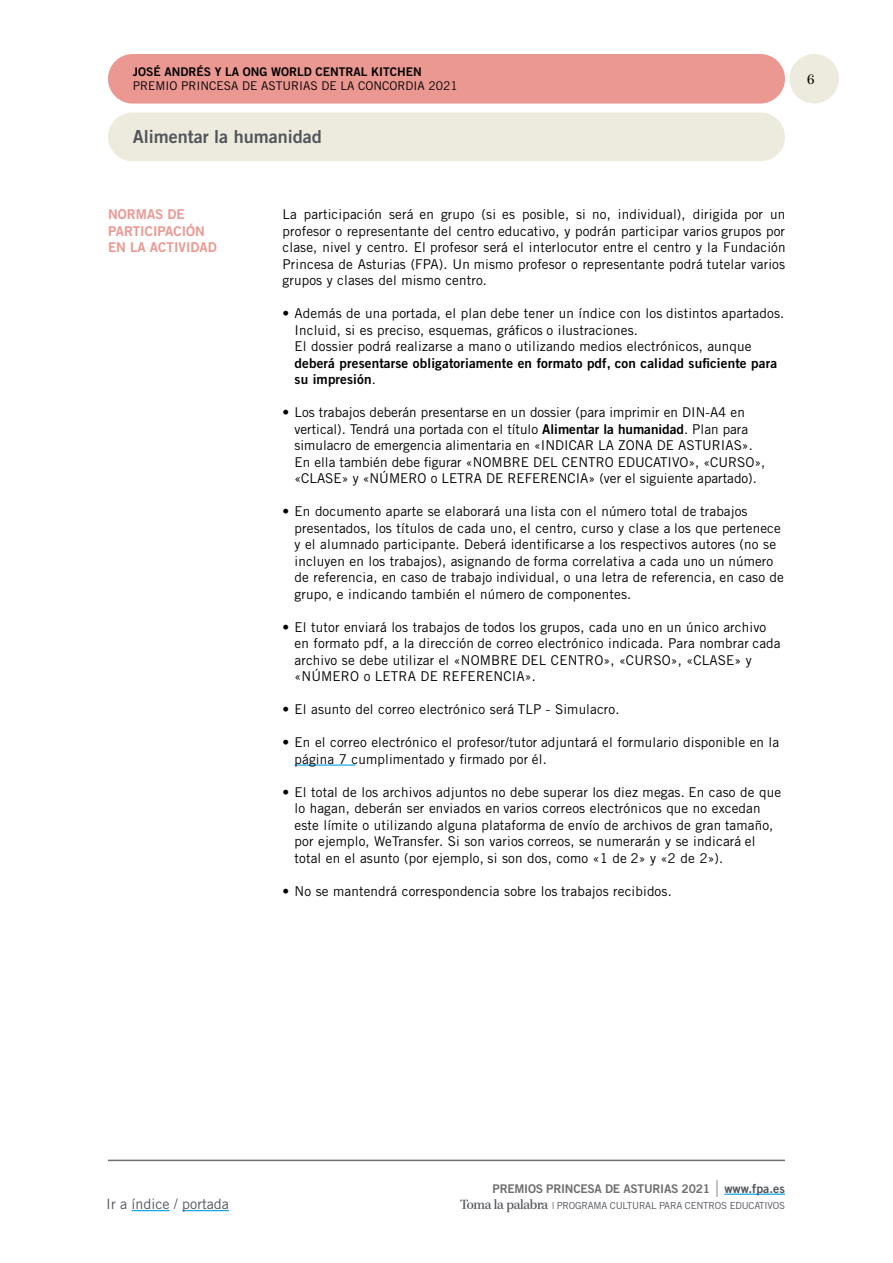
<style>
.page{position:relative;width:893px;height:1263px;background:#fff}
.page>*{position:absolute;margin:0;border:0;box-sizing:border-box;transform-origin:0 0}
.t1{font:18px "Trade Gothic LT Std Bd 2";color:#52555b}
.t2{font:14.25px "Trade Gothic LT Std";color:#52555b}
.t3{font:13.5px/16.5px "Trade Gothic LT Std";letter-spacing:.01em;color:#000}
.t4{font:13.5px/16.5px "Trade Gothic LT Std Bd 2";letter-spacing:.01em;color:#000}
.t5{font:13.5px/16.5px "Trade Gothic LT Std Bd 2";color:#ec9892}
.t6{font:13.5px "Paperback 48";color:#000}
.t7{font:12px "Trade Gothic LT Std";color:#000}
.t8{font:12px "Trade Gothic LT Std Bd 2";letter-spacing:-.02em;color:#706f6f}
.t9{font:12px "Trade Gothic LT Std Bd 2";color:#000}
.t10{font:9.75px "Trade Gothic LT Std";letter-spacing:-.02em;color:#52555b}
.s1{font-family:"Trade Gothic LT Std"}
.s2{font-family:"Trade Gothic LT Std Bd 2"}
.s3{font-size:12.45px;color:#52555b}
.s4{font-family:"Paperback 48";font-size:13.2px}
</style>
<div class="page">
<div style="left:789px;top:54px;width:50px;height:50px;background:#edebdd;border-radius:50%"></div>
<hr style="left:724px;top:1193px;width:61px;height:2px;background:#009fe3">
<hr style="left:108px;top:1160px;width:677px;height:1px;background:#706f6f">
<hr style="left:132px;top:1210px;width:38px;height:1px;background:#009fe3">
<hr style="left:182px;top:1210px;width:47px;height:1px;background:#009fe3">
<svg style="left:717px;top:1180px;width:1px;height:16px"></svg>
<hr style="left:295px;top:764px;width:60px;height:2px;background:#009fe3">
<div style="left:108px;top:54px;width:677px;height:50px;background:#ec9892;border-radius:25px"></div>
<div style="left:108px;top:112px;width:677px;height:49px;background:#edebdd;border-radius:24px"></div>
<p class="t9" style="left:133px;top:64px;width:290px">JOSÉ ANDRÉS Y LA ONG WORLD CENTRAL KITCHEN</p>
<p class="t7" style="left:133px;top:79px;width:326px">PREMIO PRINCESA DE ASTURIAS DE LA CONCORDIA 2021</p>
<h1 class="t1" style="left:133px;top:126px;width:191px">Alimentar la humanidad</h1>
<p class="t6" style="left:807px;top:71px;width:9px">6</p>
<p class="t5" style="left:108px;top:206px;width:110px">NORMAS DE<br>PARTICIPACIÓN<br>EN LA ACTIVIDAD</p>
<p class="t3" style="left:283px;top:206px;width:505px;text-align:justify">La participación será en grupo (si es posible, si no, individual), dirigida por un profesor o representante del centro educativo, y podrán participar varios grupos por clase, nivel y centro. El profesor será el interlocutor entre el centro y la Fundación Princesa de Asturias (FPA). Un mismo profesor o representante podrá tutelar varios grupos y clases del mismo centro.</p>
<p class="t3" style="left:295px;top:305px;width:491px;text-indent:-12px">• Además de una portada, el plan debe tener un índice con los distintos apartados.<br>Incluid, si es preciso, esquemas, gráficos o ilustraciones.<br>El dossier podrá realizarse a mano o utilizando medios electrónicos, aunque</p>
<p class="t4" style="left:295px;top:354px;width:484px">deberá presentarse obligatoriamente en formato pdf, con calidad suficiente para su impresión<span class="s1">.</span></p>
<p class="t3" style="left:295px;top:404px;width:472px;text-indent:-12px">• Los trabajos deberán presentarse en un dossier (para imprimir en DIN-A4 en vertical). Tendrá una portada con el título <span class="s2">Alimentar la humanidad</span>. Plan para simulacro de emergencia alimentaria en «INDICAR LA ZONA DE ASTURIAS».<br>En ella también debe figurar «NOMBRE DEL CENTRO EDUCATIVO», «CURSO», «CLASE» y «NÚMERO o LETRA DE REFERENCIA» (ver el siguiente apartado).</p>
<p class="t3" style="left:295px;top:503px;width:491px;text-indent:-12px">• En documento aparte se elaborará una lista con el número total de trabajos presentados, los títulos de cada uno, el centro, curso y clase a los que pertenece y el alumnado participante. Deberá identificarse a los respectivos autores (no se incluyen en los trabajos), asignando de forma correlativa a cada uno un número de referencia, en caso de trabajo individual, o una letra de referencia, en caso de grupo, e indicando también el número de componentes.</p>
<p class="t3" style="left:295px;top:618px;width:488px;text-indent:-12px">• El tutor enviará los trabajos de todos los grupos, cada uno en un único archivo en formato pdf, a la dirección de correo electrónico indicada. Para nombrar cada archivo se debe utilizar el «NOMBRE DEL CENTRO», «CURSO», «CLASE» y «NÚMERO o LETRA DE REFERENCIA».</p>
<p class="t3" style="left:283px;top:701px;width:339px">• El asunto del correo electrónico será TLP - Simulacro.</p>
<p class="t3" style="left:295px;top:734px;width:486px;text-indent:-12px">• En el correo electrónico el profesor/tutor adjuntará el formulario disponible en la página 7 cumplimentado y firmado por él.</p>
<p class="t3" style="left:295px;top:783px;width:488px;text-indent:-12px">• El total de los archivos adjuntos no debe superar los diez megas. En caso de que lo hagan, deberán ser enviados en varios correos electrónicos que no excedan este límite o utilizando alguna plataforma de envío de archivos de gran tamaño, por ejemplo, WeTransfer. Si son varios correos, se numerarán y se indicará el total en el asunto (por ejemplo, si son dos, como «1 de 2» y «2 de 2»).</p>
<p class="t3" style="left:283px;top:882px;width:391px">• No se mantendrá correspondencia sobre los trabajos recibidos.</p>
<p class="t8" style="left:493px;top:1181px;width:294px">PREMIOS PRINCESA DE ASTURIAS 2021 <span class="s3">www.fpa.es</span></p>
<p class="t2" style="left:106px;top:1195px;width:124px">Ir a índice / portada</p>
<p class="t10" style="left:460px;top:1200px;width:326px"><span class="s4">Toma la palabra</span> | PROGRAMA CULTURAL PARA CENTROS EDUCATIVOS</p>
</div>
